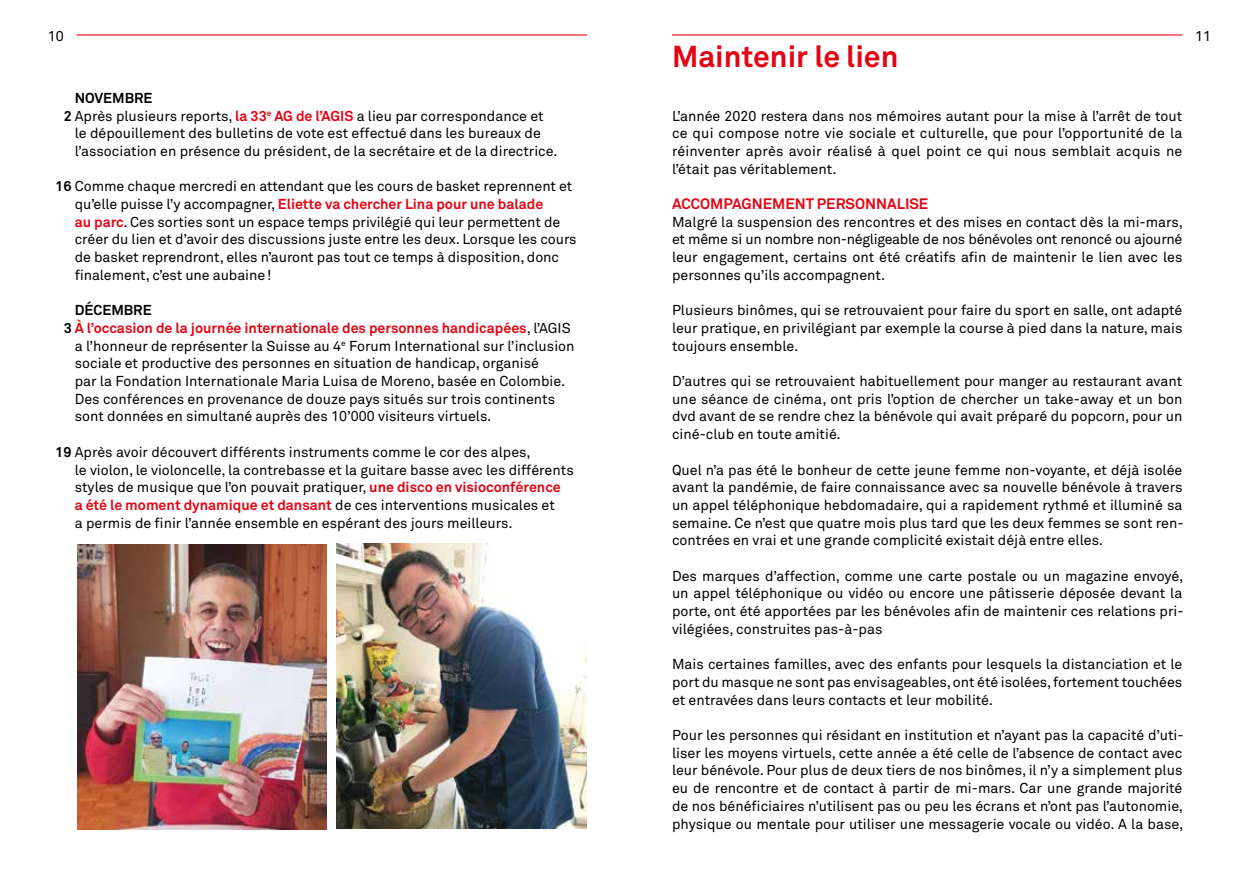
<style>
.page{position:relative;width:1259px;height:893px;background:#fff}
.page>*{position:absolute;margin:0;border:0;box-sizing:border-box;transform-origin:0 0}
.t1{font:700 30px "Akkurat";color:#e30514}
.t2{font:700 15px "Akkurat";color:#e30514}
.t3{font:14.25px/17.7px "Akkurat";color:#000;text-align:justify}
.t4{font:700 14.25px "Akkurat";color:#e30514}
.t5{font:700 14.25px "Akkurat";color:#000}
.s1{font-weight:700}
.s2{font-weight:700;color:#e30514}
.s3{color:#000}
.s4{font-weight:400;color:#000}
</style>
<div class="page">
<img style="left:77px;top:544px;width:250px;height:285px">
<img style="left:336px;top:544px;width:251px;height:285px">
<hr style="left:77px;top:34px;width:510px;height:2px;background:#e30514">
<hr style="left:672px;top:34px;width:510px;height:2px;background:#e30514">
<p class="t3" style="left:48px;top:27px;width:18px">10</p>
<p class="t3" style="left:1195px;top:27px;width:18px">11</p>
<p class="t5" style="left:75px;top:89px;width:79px">NOVEMBRE</p>
<p class="t3" style="left:64px;top:106px;width:481px"><span class="s1">2</span> Après plusieurs reports, <span class="s2">la 33</span><sup>e</sup> <span class="s2">AG de l’AGIS</span> a lieu par correspondance et</p>
<p class="t3" style="left:75px;top:124px;width:468px">le dépouillement des bulletins de vote est effectué dans les bureaux de</p>
<p class="t3" style="left:75px;top:142px;width:484px">l’association en présence du président, de la secrétaire et de la directrice.</p>
<p class="t3" style="left:75px;top:177px;width:503px;text-align:left;text-indent:-19px"><span class="s1">16</span> Comme chaque mercredi en attendant que les cours de basket reprennent et qu’elle puisse l’y accompagner, <span class="s2">Eliette va chercher Lina pour une balade<br>au parc</span>. Ces sorties sont un espace temps privilégié qui leur permettent de créer du lien et d’avoir des discussions juste entre les deux. Lorsque les cours de basket reprendront, elles n’auront pas tout ce temps à disposition, donc finalement, c’est une aubaine!</p>
<p class="t5" style="left:75px;top:301px;width:78px">DÉCEMBRE</p>
<p class="t4" style="left:64px;top:319px;width:508px"><span class="s3">3</span> À l’occasion de la journée internationale des personnes handicapées<span class="s4">, l’AGIS</span></p>
<p class="t3" style="left:75px;top:337px;width:501px">a l’honneur de représenter la Suisse au 4<sup>e</sup> Forum International sur l’inclusion</p>
<p class="t3" style="left:75px;top:354px;width:466px">sociale et productive des personnes en situation de handicap, organisé</p>
<p class="t3" style="left:75px;top:372px;width:492px">par la Fondation Internationale Maria Luisa de Moreno, basée en Colombie.</p>
<p class="t3" style="left:75px;top:390px;width:482px">Des conférences en provenance de douze pays situés sur trois continents</p>
<p class="t3" style="left:75px;top:407px;width:418px">sont données en simultané auprès des 10’000 visiteurs virtuels.</p>
<p class="t3" style="left:75px;top:443px;width:500px;text-align:left;text-indent:-19px"><span class="s1">19</span> Après avoir découvert différents instruments comme le cor des alpes,<br>le violon, le violoncelle, la contrebasse et la guitare basse avec les différents styles de musique que l’on pouvait pratiquer, <span class="s2">une disco en visioconférence<br>a été le moment dynamique et dansant</span> de ces interventions musicales et<br>a permis de finir l’année ensemble en espérant des jours meilleurs.</p>
<h1 class="t1" style="left:672px;top:38px;width:228px">Maintenir le lien</h1>
<p class="t3" style="left:672px;top:106px;width:512px">L’année 2020 restera dans nos mémoires autant pour la mise à l’arrêt de tout ce qui compose notre vie sociale et culturelle, que pour l’opportunité de la réinventer après avoir réalisé à quel point ce qui nous semblait acquis ne l’était pas véritablement.</p>
<p class="t2" style="left:672px;top:194px;width:258px">ACCOMPAGNEMENT PERSONNALISE</p>
<p class="t3" style="left:672px;top:213px;width:512px">Malgré la suspension des rencontres et des mises en contact dès la mi-mars, et même si un nombre non-négligeable de nos bénévoles ont renoncé ou ajourné leur engagement, certains ont été créatifs afin de maintenir le lien avec les personnes qu’ils accompagnent.</p>
<p class="t3" style="left:672px;top:301px;width:512px">Plusieurs binômes, qui se retrouvaient pour faire du sport en salle, ont adapté leur pratique, en privilégiant par exemple la course à pied dans la nature, mais toujours ensemble.</p>
<p class="t3" style="left:672px;top:372px;width:512px">D’autres qui se retrouvaient habituellement pour manger au restaurant avant une séance de cinéma, ont pris l’option de chercher un take-away et un bon dvd avant de se rendre chez la bénévole qui avait préparé du popcorn, pour un ciné-club en toute amitié.</p>
<p class="t3" style="left:672px;top:460px;width:513px">Quel n’a pas été le bonheur de cette jeune femme non-voyante, et déjà isolée avant la pandémie, de faire connaissance avec sa nouvelle bénévole à travers un appel téléphonique hebdomadaire, qui a rapidement rythmé et illuminé sa semaine. Ce n’est que quatre mois plus tard que les deux femmes se sont ren&shy;contrées en vrai et une grande complicité existait déjà entre elles.</p>
<p class="t3" style="left:672px;top:567px;width:513px">Des marques d’affection, comme une carte postale ou un magazine envoyé, un appel téléphonique ou vidéo ou encore une pâtisserie déposée devant la porte, ont été apportées par les bénévoles afin de maintenir ces relations pri&shy;vilégiées, construites pas-à-pas</p>
<p class="t3" style="left:672px;top:655px;width:512px">Mais certaines familles, avec des enfants pour lesquels la distanciation et le port du masque ne sont pas envisageables, ont été isolées, fortement touchées et entravées dans leurs contacts et leur mobilité.</p>
<p class="t3" style="left:672px;top:726px;width:513px">Pour les personnes qui résidant en institution et n’ayant pas la capacité d’uti&shy;liser les moyens virtuels, cette année a été celle de l’absence de contact avec leur bénévole. Pour plus de deux tiers de nos binômes, il n’y a simplement plus eu de rencontre et de contact à partir de mi-mars. Car une grande majorité de nos bénéficiaires n’utilisent pas ou peu les écrans et n’ont pas l’autonomie, physique ou mentale pour utiliser une messagerie vocale ou vidéo. A la base,</p>
</div>
